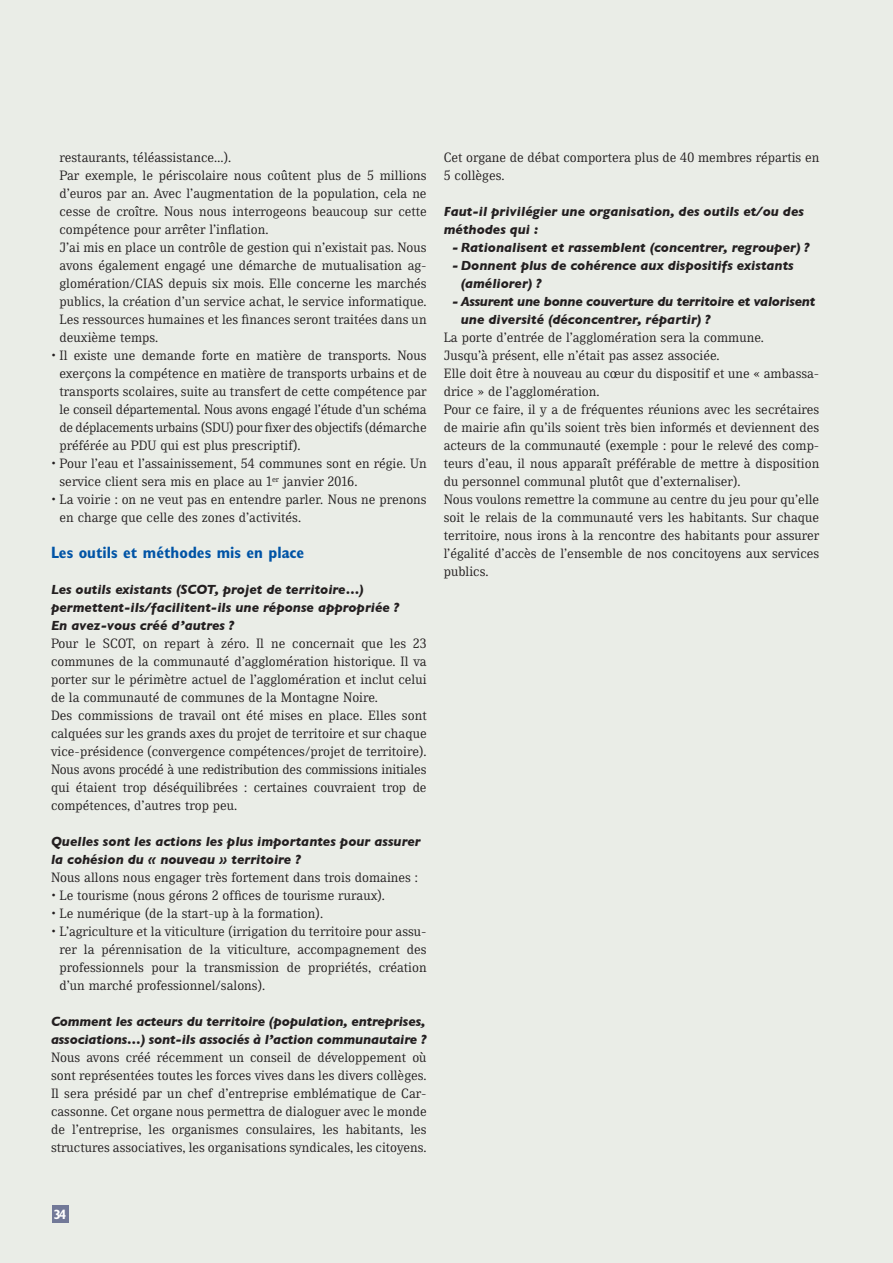
<style>
.page{position:relative;width:893px;height:1263px;background:#eaede7}
.page>*{position:absolute;margin:0;border:0;box-sizing:border-box;transform-origin:0 0}
.interview_intertitre{font:700 condensed 16.5px "Gill Sans";color:#0154a6}
.Interview-Texte_Cour{font:13.5px/18px "Skopex Serif";color:#231f20;text-align:justify}
.interview_txt_retrai{font:13.5px/18px "Skopex Serif";color:#231f20;text-align:justify}
.interview_question{font:italic 700 13.5px/18px "Gill Sans";color:#231f20}
.interview_question-2{font:italic 700 13.5px/18px "Gill Sans";letter-spacing:-.02em;color:#231f20}
.t1{font:700 condensed 13.5px "Gill Sans";color:#fff}
.s1{font-style:italic}
</style>
<div class="page">
<div style="left:52px;top:1205px;width:16px;height:17px;background:#727998"></div>
<p class="interview_txt_retrai" style="left:60px;top:148px;width:173px">restaurants, téléassistance…).</p>
<p class="interview_txt_retrai" style="left:60px;top:166px;width:369px">Par exemple, le périscolaire nous coûtent plus de 5 millions d’euros par an. Avec l’augmentation de la population, cela ne cesse de croître. Nous nous interrogeons beaucoup sur cette compétence pour arrêter l’inflation.</p>
<p class="interview_txt_retrai" style="left:60px;top:238px;width:369px">J’ai mis en place un contrôle de gestion qui n’existait pas. Nous avons également engagé une démarche de mutualisation ag&shy;glomération/CIAS depuis six mois. Elle concerne les marchés publics, la création d’un service achat, le service informatique.<br>Les ressources humaines et les finances seront traitées dans un deuxième temps.</p>
<p class="Interview-Texte_Cour" style="left:60px;top:346px;width:369px;text-indent:-9px">• Il existe une demande forte en matière de transports. Nous exerçons la compétence en matière de transports urbains et de transports scolaires, suite au transfert de cette compétence par le conseil départemental. Nous avons engagé l’étude d’un schéma de déplacements urbains (SDU) pour fixer des objectifs (démarche préférée au PDU qui est plus prescriptif).</p>
<p class="Interview-Texte_Cour" style="left:60px;top:454px;width:369px;text-indent:-9px">• Pour l’eau et l’assainissement, 54 communes sont en régie. Un service client sera mis en place au 1<sup>er</sup> janvier 2016.</p>
<p class="Interview-Texte_Cour" style="left:60px;top:490px;width:369px;text-indent:-9px">• La voirie : on ne veut pas en entendre parler<span class="s1">.</span> Nous ne prenons en charge que celle des zones d’activités.</p>
<p class="interview_intertitre" style="left:51px;top:543px;width:255px">Les outils et méthodes mis en place</p>
<p class="interview_question" style="left:51px;top:580px;width:350px">Les outils existants (SCOT, projet de territoire…) permettent-ils/facilitent-ils une réponse appropriée ?</p>
<p class="interview_question" style="left:51px;top:616px;width:185px">En avez-vous créé d’autres ?</p>
<p class="Interview-Texte_Cour" style="left:51px;top:634px;width:377px">Pour le SCOT, on repart à zéro. Il ne concernait que les 23 communes de la communauté d’agglomération historique. Il va porter sur le périmètre actuel de l’agglomération et inclut celui de la communauté de communes de la Montagne Noire.</p>
<p class="Interview-Texte_Cour" style="left:51px;top:706px;width:377px">Des commissions de travail ont été mises en place. Elles sont calquées sur les grands axes du projet de territoire et sur chaque vice-présidence (convergence compétences/projet de territoire).</p>
<p class="Interview-Texte_Cour" style="left:51px;top:760px;width:377px">Nous avons procédé à une redistribution des commissions initiales qui étaient trop déséquilibrées : certaines couvraient trop de compétences, d’autres trop peu.</p>
<p class="interview_question" style="left:51px;top:832px;width:371px">Quelles sont les actions les plus importantes pour assurer la cohésion du « nouveau » territoire ?</p>
<p class="Interview-Texte_Cour" style="left:51px;top:868px;width:369px">Nous allons nous engager très fortement dans trois domaines :</p>
<p class="Interview-Texte_Cour" style="left:51px;top:886px;width:336px">• Le tourisme (nous gérons 2 offices de tourisme ruraux).</p>
<p class="Interview-Texte_Cour" style="left:51px;top:904px;width:274px">• Le numérique (de la start-up à la formation).</p>
<p class="Interview-Texte_Cour" style="left:60px;top:922px;width:369px;text-indent:-9px">• L’agriculture et la viticulture (irrigation du territoire pour assu&shy;rer la pérennisation de la viticulture, accompagnement des professionnels pour la transmission de propriétés, création d’un marché professionnel/salons).</p>
<p class="interview_question" style="left:51px;top:1012px;width:377px">Comment les acteurs du territoire (population, entreprises, associations…) sont-ils associés à l’action communautaire ?</p>
<p class="Interview-Texte_Cour" style="left:51px;top:1048px;width:377px">Nous avons créé récemment un conseil de développement où sont représentées toutes les forces vives dans les divers collèges.<br>Il sera présidé par un chef d’entreprise emblématique de Car&shy;cassonne. Cet organe nous permettra de dialoguer avec le monde de l’entreprise, les organismes consulaires, les habitants, les structures associatives, les organisations syndicales, les citoyens.</p>
<p class="Interview-Texte_Cour" style="left:444px;top:148px;width:377px">Cet organe de débat comportera plus de 40 membres répartis en<br>5 collèges.</p>
<p class="interview_question" style="left:444px;top:202px;width:362px">Faut-il privilégier une organisation, des outils et/ou des méthodes qui :</p>
<p class="interview_question" style="left:452px;top:238px;width:359px">- Rationalisent et rassemblent (concentrer, regrouper) ?</p>
<p class="interview_question" style="left:461px;top:256px;width:335px;text-indent:-9px">-Donnent plus de cohérence aux dispositifs existants (améliorer) ?</p>
<p class="interview_question-2" style="left:461px;top:292px;width:356px;text-indent:-9px">- Assurent une bonne couverture du territoire et valorisent une diversité (déconcentrer, répartir) ?</p>
<p class="Interview-Texte_Cour" style="left:444px;top:328px;width:322px">La porte d’entrée de l’agglomération sera la commune.</p>
<p class="Interview-Texte_Cour" style="left:444px;top:346px;width:277px">Jusqu’à présent, elle n’était pas assez associée.</p>
<p class="Interview-Texte_Cour" style="left:444px;top:364px;width:377px">Elle doit être à nouveau au cœur du dispositif et une « ambassa&shy;drice » de l’agglomération.</p>
<p class="Interview-Texte_Cour" style="left:444px;top:400px;width:377px">Pour ce faire, il y a de fréquentes réunions avec les secrétaires de mairie afin qu’ils soient très bien informés et deviennent des acteurs de la communauté (exemple : pour le relevé des comp&shy;teurs d’eau, il nous apparaît préférable de mettre à disposition du personnel communal plutôt que d’externaliser).</p>
<p class="Interview-Texte_Cour" style="left:444px;top:490px;width:377px">Nous voulons remettre la commune au centre du jeu pour qu’elle soit le relais de la communauté vers les habitants. Sur chaque territoire, nous irons à la rencontre des habitants pour assurer l’égalité d’accès de l’ensemble de nos concitoyens aux services publics.</p>
<p class="t1" style="left:54px;top:1206px;width:14px">34</p>
</div>
